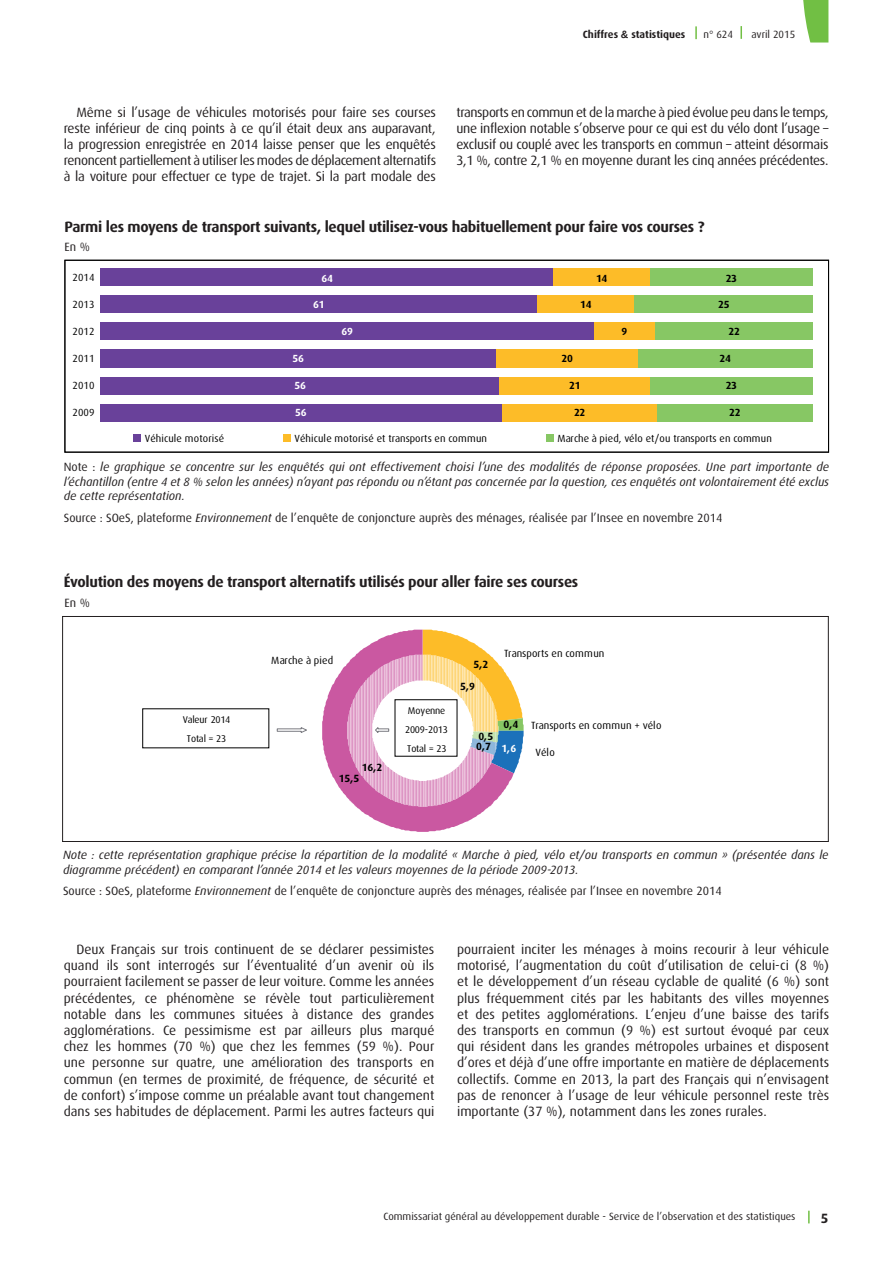
<style>
.page{position:relative;width:893px;height:1263px;background:#fff}
.page>*{position:absolute;margin:0;border:0;box-sizing:border-box;transform-origin:0 0}
.t1{font:700 15px "Dax OT";letter-spacing:-.02em;color:#231f20}
.t2{font:13.5px/16.2px "Dax OT";letter-spacing:-.02em;color:#231f20;text-align:justify}
.t3{font:700 13.5px "Dax OT";color:#231f20}
.t4{font:italic 12px/14.4px "Dax OT";color:#231f20;text-align:justify}
.t5{font:12px "Dax OT";color:#231f20}
.t6{font:10.5px "Dax OT";color:#231f20}
.t7{font:10.5px "Dax OT";letter-spacing:.01em;color:#000}
.t8{font:700 10.5px "Dax OT";color:#000}
.t9{font:700 10.5px "Dax OT";color:#231f20}
.t10{font:700 10.5px "Dax OT";color:#fff}
.t11{font:10.35px "Dax OT";letter-spacing:.01em;color:#000}
.t12{font:700 10.35px "Dax OT";letter-spacing:-.03em;color:#000}
.t13{font:700 10.35px "Dax OT";letter-spacing:-.03em;color:#fff}
.t14{font:9.75px/19.2px "Dax OT";letter-spacing:-.03em;color:#000;text-align:center}
.s1{font-family:"Liberation Sans"}
.s2{font-style:normal}
.s3{font-style:italic}
</style>
<div class="page">
<svg style="left:695px;top:26px;width:2px;height:13px"></svg>
<svg style="left:740px;top:26px;width:2px;height:13px"></svg>
<svg style="left:803px;top:0;width:25px;height:43px"></svg>
<svg style="left:808px;top:1211px;width:2px;height:12px"></svg>
<div style="left:100px;top:404px;width:402px;height:18px;background:#69419a"></div>
<div style="left:100px;top:377px;width:400px;height:18px;background:#69419a"></div>
<div style="left:100px;top:349px;width:396px;height:19px;background:#69419a"></div>
<div style="left:100px;top:322px;width:494px;height:18px;background:#69419a"></div>
<div style="left:100px;top:295px;width:437px;height:18px;background:#69419a"></div>
<div style="left:100px;top:268px;width:453px;height:18px;background:#69419a"></div>
<div style="left:502px;top:404px;width:156px;height:18px;background:#fdbc28"></div>
<div style="left:500px;top:377px;width:151px;height:18px;background:#fdbc28"></div>
<div style="left:496px;top:349px;width:142px;height:19px;background:#fdbc28"></div>
<div style="left:594px;top:322px;width:61px;height:18px;background:#fdbc28"></div>
<div style="left:537px;top:295px;width:98px;height:18px;background:#fdbc28"></div>
<div style="left:553px;top:268px;width:97px;height:18px;background:#fdbc28"></div>
<div style="left:658px;top:404px;width:155px;height:18px;background:#87c764"></div>
<div style="left:651px;top:377px;width:162px;height:18px;background:#87c764"></div>
<div style="left:638px;top:349px;width:175px;height:19px;background:#87c764"></div>
<div style="left:655px;top:322px;width:158px;height:18px;background:#87c764"></div>
<div style="left:635px;top:295px;width:178px;height:18px;background:#87c764"></div>
<div style="left:650px;top:268px;width:163px;height:18px;background:#87c764"></div>
<div style="left:133px;top:434px;width:8px;height:8px;background:#69419a"></div>
<div style="left:283px;top:434px;width:8px;height:8px;background:#fdbc28"></div>
<div style="left:546px;top:434px;width:7px;height:8px;background:#87c764"></div>
<div style="left:65px;top:260px;width:763px;height:192px;border:1px solid #000"></div>
<svg style="left:276px;top:727px;width:31px;height:6px"></svg>
<svg style="left:322px;top:630px;width:202px;height:202px"></svg>
<div style="left:62px;top:616px;width:766px;height:226px;border:1px solid #231f20"></div>
<p class="t9" style="left:583px;top:29px;width:104px">Chiffres <span class="s1">&amp;</span> statistiques</p>
<p class="t6" style="left:703px;top:29px;width:31px">n° 624</p>
<p class="t6" style="left:751px;top:29px;width:45px">avril 2015</p>
<p class="t2" style="left:64px;top:104px;width:374px;text-indent:13px">Même si l’usage de véhicules motorisés pour faire ses courses reste inférieur de cinq points à ce qu’il était deux ans auparavant, la progression enregistrée en 2014 laisse penser que les enquêtés renoncent partiellement à utiliser les modes de déplacement alternatifs à la voiture pour effectuer ce type de trajet. Si la part modale des</p>
<p class="t2" style="left:456px;top:104px;width:374px">transports en commun et de la marche à pied évolue peu dans le temps, une inflexion notable s’observe pour ce qui est du vélo dont l’usage – exclusif ou couplé avec les transports en commun – atteint désormais 3,1 %, contre 2,1 % en moyenne durant les cinq années précédentes.</p>
<p class="t1" style="left:64px;top:219px;width:641px">Parmi les moyens de transport suivants, lequel utilisez-vous habituellement pour faire vos courses ?</p>
<p class="t5" style="left:65px;top:240px;width:27px">En %</p>
<p class="t11" style="left:72px;top:272px;width:24px">2014</p>
<p class="t13" style="left:322px;top:273px;width:13px">64</p>
<p class="t12" style="left:596px;top:273px;width:13px">14</p>
<p class="t12" style="left:726px;top:273px;width:13px">23</p>
<p class="t11" style="left:72px;top:299px;width:24px">2013</p>
<p class="t13" style="left:313px;top:298px;width:13px">61</p>
<p class="t12" style="left:580px;top:298px;width:13px">14</p>
<p class="t12" style="left:718px;top:298px;width:13px">25</p>
<p class="t11" style="left:72px;top:325px;width:24px">2012</p>
<p class="t13" style="left:342px;top:325px;width:13px">69</p>
<p class="t12" style="left:622px;top:325px;width:7px">9</p>
<p class="t12" style="left:728px;top:325px;width:13px">22</p>
<p class="t11" style="left:72px;top:352px;width:24px">2011</p>
<p class="t13" style="left:293px;top:352px;width:13px">56</p>
<p class="t12" style="left:562px;top:352px;width:13px">20</p>
<p class="t12" style="left:720px;top:352px;width:13px">24</p>
<p class="t11" style="left:72px;top:379px;width:24px">2010</p>
<p class="t13" style="left:295px;top:380px;width:13px">56</p>
<p class="t12" style="left:569px;top:380px;width:13px">21</p>
<p class="t12" style="left:726px;top:380px;width:13px">23</p>
<p class="t11" style="left:72px;top:406px;width:24px">2009</p>
<p class="t13" style="left:295px;top:407px;width:13px">56</p>
<p class="t12" style="left:574px;top:407px;width:13px">22</p>
<p class="t12" style="left:729px;top:407px;width:13px">22</p>
<p class="t11" style="left:145px;top:433px;width:81px">Véhicule motorisé</p>
<p class="t11" style="left:295px;top:433px;width:194px">Véhicule motorisé et transports en commun</p>
<p class="t11" style="left:557px;top:433px;width:216px">Marche à pied, vélo et/ou transports en commun</p>
<p class="t4" style="left:64px;top:460px;width:767px"><span class="s2">Note :</span> le graphique se concentre sur les enquêtés qui ont effectivement choisi l’une des modalités de réponse proposées. Une part importante de l’échantillon (entre 4 et 8 % selon les années) n’ayant pas répondu ou n’étant pas concernée par la question, ces enquêtés ont volontairement été exclus de cette représentation.</p>
<p class="t5" style="left:64px;top:511px;width:660px">Source : SOeS, plateforme <span class="s3">Environnement</span> de l’enquête de conjoncture auprès des ménages, réalisée par l’Insee en novembre 2014</p>
<p class="t1" style="left:64px;top:573px;width:516px">Évolution des moyens de transport alternatifs utilisés pour aller faire ses courses</p>
<p class="t5" style="left:65px;top:597px;width:27px">En %</p>
<p class="t7" style="left:271px;top:654px;width:63px">Marche à pied</p>
<p class="t14" style="left:183px;top:710px;width:49px">Valeur 2014<br>Total = 23</p>
<p class="t14" style="left:405px;top:701px;width:44px;text-align:left">Moyenne<br>2009-2013<br>Total = 23</p>
<p class="t8" style="left:362px;top:762px;width:22px">16,2</p>
<p class="t8" style="left:339px;top:773px;width:22px">15,5</p>
<p class="t8" style="left:473px;top:658px;width:16px">5,2</p>
<p class="t8" style="left:460px;top:680px;width:16px">5,9</p>
<p class="t7" style="left:504px;top:647px;width:102px">Transports en commun</p>
<p class="t8" style="left:478px;top:730px;width:16px">0,5</p>
<p class="t8" style="left:476px;top:740px;width:16px">0,7</p>
<p class="t8" style="left:503px;top:718px;width:16px">0,4</p>
<p class="t10" style="left:501px;top:743px;width:16px">1,6</p>
<p class="t7" style="left:531px;top:720px;width:132px">Transports en commun + vélo</p>
<p class="t7" style="left:535px;top:746px;width:21px">Vélo</p>
<p class="t4" style="left:63px;top:848px;width:767px">Note : cette représentation graphique précise la répartition de la modalité « Marche à pied, vélo et/ou transports en commun » (présentée dans le diagramme précédent) en comparant l’année 2014 et les valeurs moyennes de la période 2009-2013.</p>
<p class="t5" style="left:63px;top:885px;width:660px">Source : SOeS, plateforme <span class="s3">Environnement</span> de l’enquête de conjoncture auprès des ménages, réalisée par l’Insee en novembre 2014</p>
<p class="t2" style="left:64px;top:941px;width:372px;text-indent:13px">Deux Français sur trois continuent de se déclarer pessimistes quand ils sont interrogés sur l’éventualité d’un avenir où ils pourraient facilement se passer de leur voiture. Comme les années précédentes, ce phénomène se révèle tout particulièrement notable dans les communes situées à distance des grandes agglomérations. Ce pessimisme est par ailleurs plus marqué chez les hommes (70 %) que chez les femmes (59 %). Pour une personne sur quatre, une amélioration des transports en commun (en termes de proximité, de fréquence, de sécurité et de confort) s’impose comme un préalable avant tout changement dans ses habitudes de déplacement. Parmi les autres facteurs qui</p>
<p class="t2" style="left:457px;top:941px;width:374px">pourraient inciter les ménages à moins recourir à leur véhicule motorisé, l’augmentation du coût d’utilisation de celui-ci (8 %) et le développement d’un réseau cyclable de qualité (6 %) sont plus fréquemment cités par les habitants des villes moyennes et des petites agglomérations. L’enjeu d’une baisse des tarifs des transports en commun (9 %) est surtout évoqué par ceux qui résident dans les grandes métropoles urbaines et disposent d’ores et déjà d’une offre importante en matière de déplacements collectifs. Comme en 2013, la part des Français qui n’envisagent pas de renoncer à l’usage de leur véhicule personnel reste très importante (37 %), notamment dans les zones rurales.</p>
<p class="t6" style="left:383px;top:1211px;width:413px">Commissariat général au développement durable - Service de l’observation et des statistiques</p>
<p class="t3" style="left:821px;top:1210px;width:9px">5</p>
</div>
